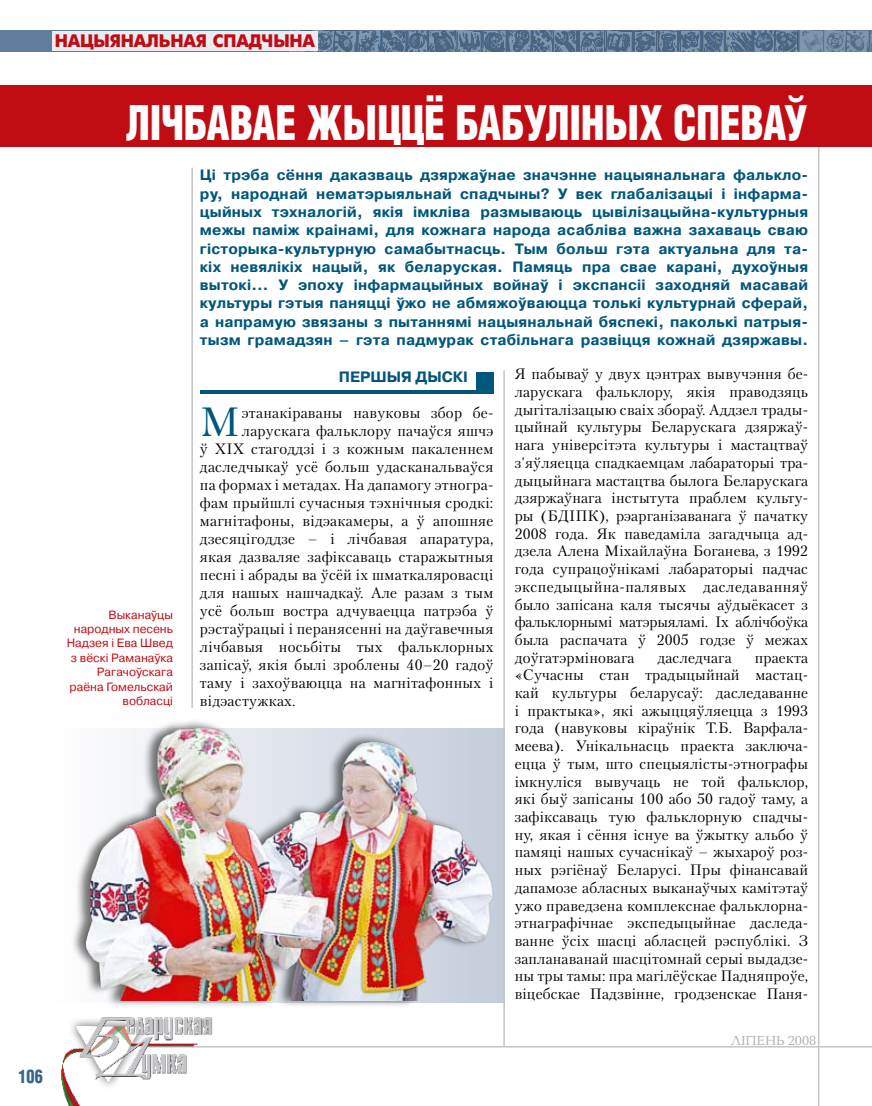
<style>
.page{position:relative;width:872px;height:1106px;background:#fff}
.page>*{position:absolute;margin:0;border:0;box-sizing:border-box;transform-origin:0 0}
.t1{font:700 46.5px "AG Letterica Cond L";color:#fff;scale:.9 1}
.t2{font:40.65px "Petersburg C";color:#00567b}
.t3{font:18px "Futuris Extra C";letter-spacing:-.01em;color:#c10c13}
.t4{font:700 18px "AG Letterica Cond L";color:#386688;scale:.9 1}
.t5{font:15px/17.7px "Petersburg C";letter-spacing:.015em;color:#000;text-align:justify}
.t6{font:700 15px/18.3px "Pragmatica C";letter-spacing:.01em;color:#00567b;text-align:justify}
.t7{font:13.5px "Baltica C";color:#aeafb2}
.t8{font:12px/14.4px "Pragmatica C";color:#c10c13;text-align:right}
</style>
<div class="page">
<img style="left:285px;top:30px;width:587px;height:1px">
<svg style="left:0;top:31px;width:871px;height:21px;background:#5f7995"></svg>
<div style="left:52px;top:31px;width:266px;height:20px;background:#e9ecf1"></div>
<hr style="left:146px;top:1046px;width:726px;height:1px;background:#c3c5c7">
<img style="left:61px;top:1028px;width:169px;height:78px">
<svg style="left:871px;top:31px;width:1px;height:21px"></svg>
<hr style="left:818px;top:135px;width:1px;height:971px;background:#c3c5c7">
<hr style="left:503px;top:370px;width:2px;height:676px;background:#c3c5c7">
<hr style="left:191px;top:168px;width:2px;height:540px;background:#c3c5c7">
<div style="left:0;top:85px;width:872px;height:61px;background:#c10c13"></div>
<div style="left:476px;top:372px;width:17px;height:21px;background:#00567b"></div>
<hr style="left:200px;top:390px;width:293px;height:3px;background:#00567b">
<div style="left:70px;top:717px;width:462px;height:311px;background:#000;opacity:.55"></div>
<img style="left:70px;top:717px;width:432px;height:284px">
<p class="t3" style="left:55px;top:31px;width:262px">Нацыянальная спадчына</p>
<p class="t4" style="left:18px;top:1065px;width:29px">106</p>
<h1 class="t1" style="left:127px;top:95px;width:758px">Лічбавае жыццё бабуліных спеваў</h1>
<p class="t6" style="left:200px;top:166px;width:610px">Ці трэба сёння даказваць дзяржаўнае значэнне нацыянальнага фалькло&shy;ру, народнай нематэрыяльнай спадчыны? У век глабалізацыі і інфарма&shy;цыйных тэхналогій, якія імкліва размываюць цывілізацыйна-культурныя межы паміж краінамі, для кожнага народа асабліва важна захаваць сваю гісторыка-культурную самабытнасць. Тым больш гэта актуальна для та&shy;кіх невялікіх нацый, як беларуская. Памяць пра свае карані, духоўныя вытокі… У эпоху інфармацыйных войнаў і экспансіі заходняй масавай культуры гэтыя паняцці ўжо не абмяжоўваюцца толькі культурнай сферай, а напрамую звязаны з пытаннямі нацыянальнай бяспекі, паколькі патрыя&shy;тызм грамадзян – гэта падмурак стабільнага развіцця кожнай дзяржавы.</p>
<p class="t6" style="left:339px;top:368px;width:130px">Першыя дыскі</p>
<h2 class="t2" style="left:200px;top:398px;width:41px">М</h2>
<p class="t5" style="left:242px;top:404px;width:253px">этанакіраваны навуковы збор бе-</p>
<p class="t5" style="left:514px;top:365px;width:295px">Я пабываў у двух цэнтрах вывучэння бе&shy;ларускага фальклору, якія праводзяць дыгіталізацыю сваіх збораў. Аддзел трады&shy;цыйнай культуры Беларускага дзяржаў&shy;нага універсітэта культуры і мастацтваў з'яўляецца спадкаемцам лабараторыі тра&shy;дыцыйнага мастацтва былога Беларускага дзяржаўнага інстытута праблем культу&shy;ры (БДІПК), рэарганізаванага ў пачатку 2008 года. Як паведаміла загадчыца ад&shy;дзела Алена Міхайлаўна Боганева, з 1992 года супрацоўнікамі лабараторыі падчас экспедыцыйна-палявых даследаванняў было запісана каля тысячы аўдыёкасет з фальклорнымі матэрыяламі. Іх аблічбоўка была распачата ў 2005 годзе ў межах доўгатэрміновага</p>
<p class="t5" style="left:242px;top:422px;width:253px">ларускага фальклору пачаўся яшчэ</p>
<p class="t5" style="left:200px;top:440px;width:295px">ў XIX стагоддзі і з кожным пакаленнем</p>
<p class="t5" style="left:200px;top:458px;width:295px">даследчыкаў усё больш удасканальваўся</p>
<p class="t5" style="left:200px;top:476px;width:295px">па формах і метадах. На дапамогу этногра-</p>
<p class="t5" style="left:200px;top:494px;width:295px">фам прыйшлі сучасныя тэхнічныя сродкі:</p>
<p class="t5" style="left:200px;top:512px;width:295px">магнітафоны, відэакамеры, а ў апошняе</p>
<p class="t5" style="left:200px;top:530px;width:295px">дзесяцігоддзе – і лічбавая апаратура,</p>
<p class="t5" style="left:200px;top:548px;width:295px">якая дазваляе зафіксаваць старажытныя</p>
<p class="t5" style="left:200px;top:566px;width:295px">песні і абрады ва ўсёй іх шматкаляровасці</p>
<p class="t5" style="left:200px;top:584px;width:295px">для нашых нашчадкаў. Але разам з тым</p>
<p class="t5" style="left:200px;top:602px;width:295px">усё больш востра адчуваецца патрэба ў</p>
<p class="t5" style="left:200px;top:620px;width:295px">рэстаўрацыі і перанясенні на даўгавечныя</p>
<p class="t5" style="left:200px;top:638px;width:295px">лічбавыя носьбіты тых фальклорных</p>
<p class="t5" style="left:200px;top:656px;width:295px">запісаў, якія былі зроблены 40–20 гадоў</p>
<p class="t5" style="left:200px;top:674px;width:295px">таму і захоўваюцца на магнітафонных і</p>
<p class="t5" style="left:200px;top:692px;width:97px">відэастужках.</p>
<p class="t8" style="left:67px;top:607px;width:108px">Выканаўцы народных песень<br>Надзея і Ева Швед з вёскі Раманаўка<br>Рагачоўскага раёна Гомельскай вобласці</p>
<p class="t5" style="left:514px;top:648px;width:295px;text-indent:240px">праекта «Сучасны стан традыцыйнай мастац&shy;кай культуры беларусаў: даследаванне і практыка», які ажыццяўляецца з 1993 года (навуковы кіраўнік Т.Б. Варфала&shy;меева). Унікальнасць праекта заключа&shy;ецца ў тым, што спецыялісты-этнографы імкнуліся вывучаць не той фальклор, які быў запісаны 100 або 50 гадоў таму, а зафіксаваць тую фальклорную спадчы&shy;ну, якая і сёння існуе ва ўжытку альбо ў памяці нашых сучаснікаў – жыхароў роз&shy;ных рэгіёнаў Беларусі. Пры фінансавай дапамозе абласных выканаўчых камітэтаў ужо праведзена комплекснае фальклорна&shy;этнаграфічнае экспедыцыйнае даследа&shy;ванне ўсіх шасці абласцей рэспублікі. З запланаванай шасцітомнай серыі выдадзе&shy;ны тры тамы: пра магілёўскае Падняпроўе, віцебскае Падзвінне, гродзенскае Паня-</p>
<p class="t5" style="left:657px;top:648px;width:76px">даследчага</p>
<p class="t7" style="left:731px;top:1033px;width:87px">ЛІПЕНЬ 2008</p>
</div>
